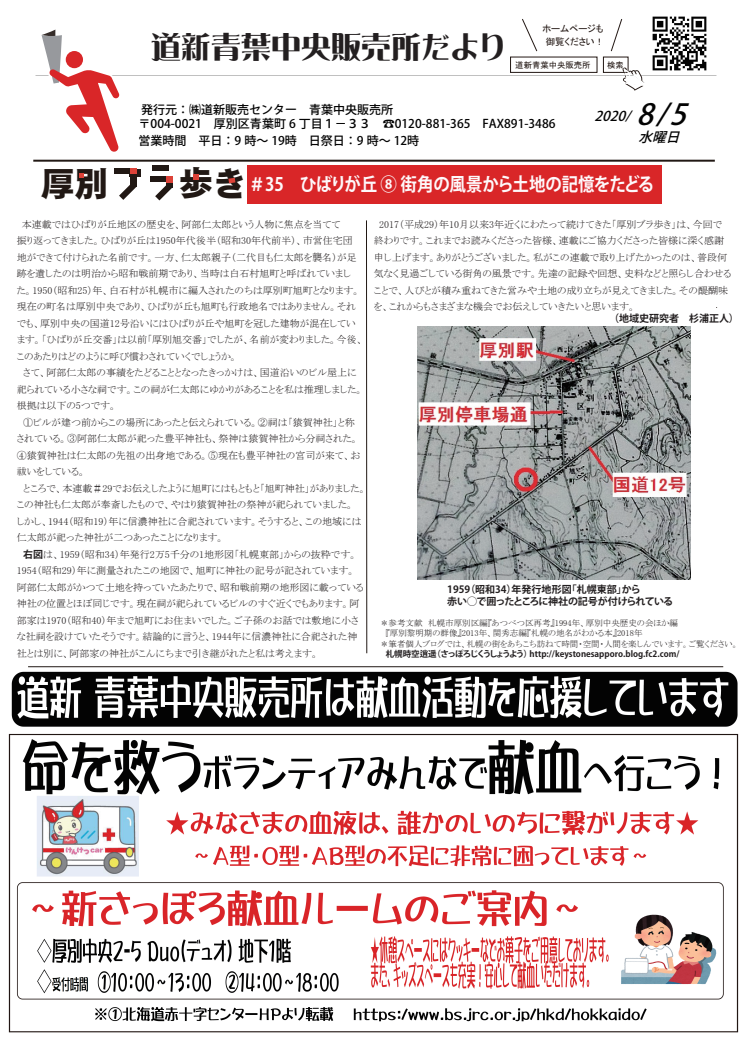
<style>
.page{position:relative;width:746px;height:1049px;background:#fff}
.page>*{position:absolute;margin:0;border:0;box-sizing:border-box;transform-origin:0 0}
.t1{font:33.7px "DF Gothic EB WIN RKSJ H";color:#211814}
.t2{font:30px "Roman Mincho EGP4 Ultra SJIS";color:#231f20}
.t3{font:700 18.5px "Koz Go Pr 6 N";letter-spacing:-.01em;color:#fef8fa;scale:.89 1}
.t4{font:italic 500 13.5px "Koz Go Pr 6 N";color:#030303}
.t5{font:500 12px/14px "Koz Go Pr 6 N";color:#030303}
.t6{font:10px/16.5px "MS P Mincho";color:#231f20}
.t7{font:700 10px/12px "Koz Go Pr 6 N";letter-spacing:-.005em;color:#231f20}
.t8{font:9.4px "MS P Gothic";color:#221713}
.t9{font:8.5px/10.2px "MS P Mincho";color:#231f20}
.t10{font:700 8.5px "Koz Go Pr 6 N";color:#231f20}
.t11{font:8.4px "MS P Gothic";color:#221713}
.t12{font:8.3px "MS P Gothic";color:#221713}
.s1{font-family:"Koz Go Pro";font-size:28.9px}
.s2{font-family:"Koz Go Pr 6 N";font-weight:700}
</style>
<div class="page">
<img style="left:645px;top:16px;width:69px;height:60px">
<div style="left:510px;top:57px;width:87px;height:16px;background:#fff;border:1px solid #221713"></div>
<div style="left:603px;top:57px;width:25px;height:16px;background:#fff;border:1px solid #221713"></div>
<svg style="left:610px;top:19px;width:13px;height:33px"></svg>
<svg style="left:522px;top:19px;width:16px;height:33px"></svg>
<svg style="left:622px;top:68px;width:22px;height:23px"></svg>
<hr style="left:33px;top:160px;width:681px;height:2px;background:#211814">
<div style="left:247px;top:165px;width:414px;height:39px;background:#d92628"></div>
<div style="left:115px;top:167px;width:21px;height:6px;background:#211814"></div>
<div style="left:150px;top:176px;width:22px;height:6px;background:#211814"></div>
<div style="left:130px;top:170px;width:6px;height:17px;background:#211814"></div>
<svg style="left:119px;top:185px;width:17px;height:15px"></svg>
<svg style="left:129px;top:167px;width:11px;height:9px"></svg>
<svg style="left:155px;top:176px;width:17px;height:24px"></svg>
<div style="left:153px;top:165px;width:16px;height:6px;background:#211814"></div>
<svg style="left:193px;top:174px;width:6px;height:5px"></svg>
<svg style="left:79px;top:173px;width:5px;height:5px"></svg>
<svg style="left:228px;top:178px;width:7px;height:5px"></svg>
<svg style="left:35px;top:29px;width:89px;height:123px"></svg>
<hr style="left:28px;top:666px;width:695px;height:1px;background:#211814">
<hr style="left:366px;top:220px;width:1px;height:433px;background:#211814">
<img style="left:8px;top:671px;width:731px;height:362px">
<img style="left:417px;top:327px;width:273px;height:252px">
<p class="t8" style="left:542px;top:24px;width:62px">ホームページも</p>
<h2 class="t2" style="left:151px;top:32px;width:355px">道新青葉中央販売所だより</h2>
<p class="t8" style="left:545px;top:36px;width:60px">御覧ください！</p>
<p class="t11" style="left:515px;top:60px;width:77px">道新青葉中央販売所</p>
<p class="t12" style="left:607px;top:60px;width:18px">検索</p>
<h3 class="t4" style="left:594px;top:108px;width:104px">2020/ <span class="s1">8/ 5</span></h3>
<p class="t5" style="left:139px;top:103px;width:418px">発行元：㈱道新販売センター　青葉中央販売所<br>〒004-0021　厚別区青葉町 6 丁目１－３３　☎0120-881-365　FAX891-3486</p>
<p class="t5" style="left:139px;top:134px;width:282px">営業時間　平日：9 時～ 19時　日祭日：9 時～ 12時</p>
<h3 class="t4" style="left:638px;top:129px;width:49px">水曜日</h3>
<h1 class="t1" style="left:41px;top:167px;width:69px">厚別</h1>
<h1 class="t1" style="left:179px;top:166px;width:69px">歩き</h1>
<p class="t6" style="left:17px;top:216px;width:351px;text-indent:5px">本連載ではひばりが丘地区の歴史を、阿部仁太郎という人物に焦点を当てて<br>振り返ってきました。ひばりが丘は1950年代後半（昭和30年代前半）、市営住宅団<br>地ができて付けられた名前です。一方、仁太郎親子（二代目も仁太郎を襲名）が足跡を遺したのは明治から昭和戦前期であり、当時は白石村旭町と呼ばれていまし<br>た。1950（昭和25）年、白石村が札幌市に編入されたのちは厚別町旭町となります。現在の町名は厚別中央であり、ひばりが丘も旭町も行政地名ではありません。それでも、厚別中央の国道12号沿いにはひばりが丘や旭町を冠した建物が混在しています。「ひばりが丘交番」は以前「厚別旭交番」でしたが、名前が変わりました。今後、このあたりはどのように呼び慣わされていくでしょうか。<br>　さて、阿部仁太郎の事績をたどることとなったきっかけは、国道沿いのビル屋上に祀られている小さな祠です。この祠が仁太郎にゆかりがあることを私は推理しました。根拠は以下の5つです。<br>　①ビルが建つ前からこの場所にあったと伝えられている。②祠は「猿賀神社」と称<br>されている。③阿部仁太郎が祀った豊平神社も、祭神は猿賀神社から分祠された。④猿賀神社は仁太郎の先祖の出身地である。⑤現在も豊平神社の宮司が来て、お祓いをしている。<br>　ところで、本連載＃29でお伝えしたように旭町にはもともと「旭町神社」がありました。この神社も仁太郎が奉斎したもので、やはり猿賀神社の祭神が祀られていました。<br>しかし、1944（昭和19）年に信濃神社に合祀されています。そうすると、この地域には仁太郎が祀った神社が二つあったことになります。</p>
<p class="t6" style="left:17px;top:546px;width:349px;text-indent:7px"><span class="s2">右図</span>は、1959（昭和34）年発行2万5千分の1地形図「札幌東部」からの抜粋です。1954（昭和29）年に測量されたこの地図で、旭町に神社の記号が記されています。阿部仁太郎がかつて土地を持っていたあたりで、昭和戦前期の地形図に載っている神社の位置とほぼ同じです。現在祠が祀られているビルのすぐ近くでもあります。阿部家は1970（昭和40）年まで旭町にお住まいでした。ご子孫のお話では敷地に小さな社祠を設けていたそうです。結論的に言うと、1944年に信濃神社に合祀された神社とは別に、阿部家の神社がこんにちまで引き継がれたと私は考えます。</p>
<h3 class="t3" style="left:249px;top:174px;width:457px">＃35　ひばりが丘 ⑧ 街角の風景から土地の記憶をたどる</h3>
<p class="t6" style="left:374px;top:216px;width:359px;text-indent:5px">2017（平成29）年10月以来3年近くにわたって続けてきた「厚別ブラ歩き」は、今回で終わりです。これまでお読みくださった皆様、連載にご協力くださった皆様に深く感謝申し上げます。ありがとうございました。私がこの連載で取り上げたかったのは、普段何気なく見過ごしている街角の風景です。先達の記録や回想、史料などと照らし合わせることで、人びとが積み重ねてきた営みや土地の成り立ちが見えてきました。その醍醐味を、これからもさまざまな機会でお伝えしていきたいと思います。</p>
<p class="t7" style="left:437px;top:583px;width:237px">　1959（昭和34）年発行地形図「札幌東部」から<br>　赤い◯で囲ったところに神社の記号が付けられている</p>
<p class="t9" style="left:380px;top:618px;width:360px">＊参考文献　札幌市厚別区編『あつべつ区再考』1994年、厚別中央歴史の会ほか編<br>　『厚別黎明期の群像』2013年、関秀志編『札幌の地名がわかる本』2018年<br>＊筆者個人ブログでは、札幌の街をあちこち訪ねて時間・空間・人間を楽しんでいます。ご覧ください。</p>
<p class="t10" style="left:385px;top:649px;width:295px">札幌時空逍遥（さっぽろじくうしょうよう）http://keystonesapporo.blog.fc2.com/</p>
</div>
